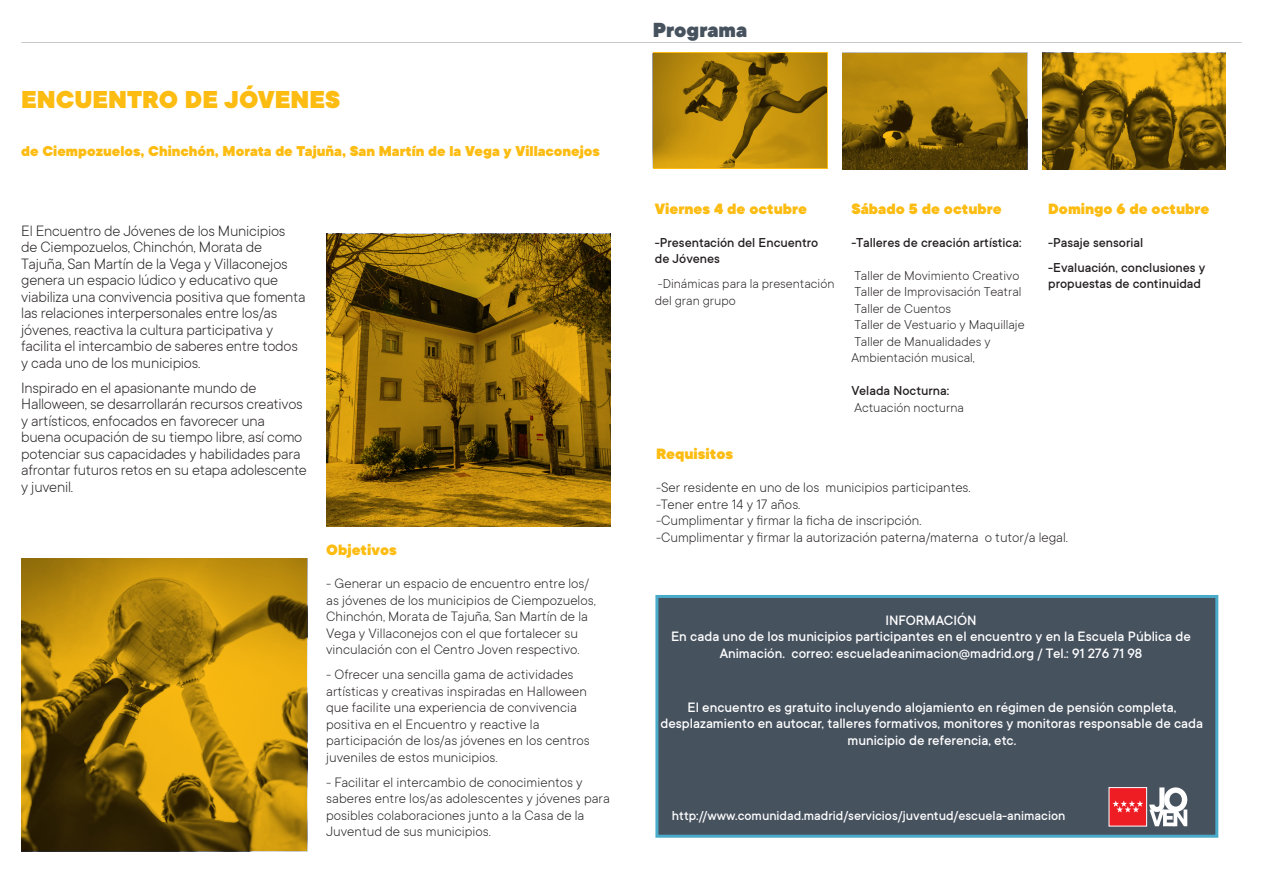
<style>
.page{position:relative;width:1263px;height:893px;background:#fff}
.page>*{position:absolute;margin:0;border:0;box-sizing:border-box;transform-origin:0 0}
.Titular_Programa{font:900 27px "TT Commons";color:#fdbc12}
.Titular_nivel_1{font:900 22.5px "TT Commons";color:#47525f}
.t1{font:300 16.5px/16.5px "TT Commons";letter-spacing:-.015em;color:#231f20}
.t2{font:900 16.5px "TT Commons";color:#fdbc12}
.Titular_Programa-2{font:900 15.75px "TT Commons";color:#fdbc12}
.t3{font:300 15px/16.5px "TT Commons";color:#231f20}
.t4{font:500 15px/16.5px "TT Commons";color:#fff;text-align:center}
.t5{font:300 14.25px/16.5px "TT Commons";color:#231f20}
.t6{font:500 14.25px/16.5px "TT Commons";color:#231f20}
.t7{font:500 14.25px "TT Commons";color:#fff}
</style>
<div class="page">
<hr style="left:21px;top:42px;width:1221px;height:1px;background:#231f20">
<div style="left:655px;top:595px;width:563px;height:243px;background:#47525f;border:3px solid #4aaaca"></div>
<svg style="left:21px;top:559px;width:286px;height:292px;background:#9e750a"></svg>
<svg style="left:326px;top:234px;width:284px;height:293px;background:#886309"></svg>
<svg style="left:842px;top:54px;width:185px;height:116px;background:#906b0a"></svg>
<svg style="left:1042px;top:54px;width:184px;height:116px;background:#98710a"></svg>
<div style="left:1109px;top:787px;width:38px;height:39px;background:#ee1d23;border:1px solid #fff"></div>
<svg style="left:1112px;top:800px;width:31px;height:12px"></svg>
<svg style="left:1149px;top:787px;width:38px;height:39px"></svg>
<svg style="left:654px;top:53px;width:174px;height:116px;background:#ad810c"></svg>
<p class="Titular_Programa" style="left:21px;top:84px;width:321px">ENCUENTRO DE JÓVENES</p>
<p class="Titular_Programa-2" style="left:21px;top:142px;width:580px">de Ciempozuelos, Chinchón, Morata de Tajuña, San Martín de la Vega y Villaconejos</p>
<p class="t1" style="left:21px;top:222px;width:286px">El Encuentro de Jóvenes de los Municipios de Ciempozuelos, Chinchón, Morata de Tajuña, San Martín de la Vega y Villaconejos genera un espacio lúdico y educativo que viabiliza una convivencia positiva que fomenta las relaciones interpersonales entre los/as jóvenes, reactiva la cultura participativa y facilita el intercambio de saberes entre todos y cada uno de los municipios.</p>
<p class="t1" style="left:21px;top:379px;width:287px">Inspirado en el apasionante mundo de Halloween, se desarrollarán recursos creativos y artísticos, enfocados en favorecer una buena ocupación de su tiempo libre, así como potenciar sus capacidades y habilidades para afrontar futuros retos en su etapa adolescente y juvenil.</p>
<p class="t2" style="left:326px;top:540px;width:72px">Objetivos</p>
<p class="t3" style="left:326px;top:575px;width:271px">- Generar un espacio de encuentro entre los/ as jóvenes de los municipios de Ciempozuelos, Chinchón, Morata de Tajuña, San Martín de la Vega y Villaconejos con el que fortalecer su vinculación con el Centro Joven respectivo.</p>
<p class="t3" style="left:326px;top:666px;width:265px">- Ofrecer una sencilla gama de actividades artísticas y creativas inspiradas en Halloween que facilite una experiencia de convivencia positiva en el Encuentro y reactive la participación de los/as jóvenes en los centros juveniles de estos municipios.</p>
<p class="t3" style="left:326px;top:774px;width:285px">- Facilitar el intercambio de conocimientos y saberes entre los/as adolescentes y jóvenes para posibles colaboraciones junto a la Casa de la Juventud de sus municipios.</p>
<p class="Titular_nivel_1" style="left:653px;top:17px;width:96px">Programa</p>
<p class="t2" style="left:655px;top:199px;width:154px">Viernes 4 de octubre</p>
<p class="t6" style="left:655px;top:234px;width:165px">-Presentación del Encuentro de Jóvenes</p>
<p class="t5" style="left:655px;top:275px;width:177px">-Dinámicas para la presentación del gran grupo</p>
<p class="t2" style="left:851px;top:199px;width:152px">Sábado 5 de octubre</p>
<p class="t6" style="left:851px;top:234px;width:171px">-Talleres de creación artística:</p>
<p class="t5" style="left:854px;top:267px;width:166px">Taller de Movimiento Creativo</p>
<p class="t5" style="left:854px;top:283px;width:168px">Taller de Improvisación Teatral</p>
<p class="t5" style="left:854px;top:300px;width:98px">Taller de Cuentos</p>
<p class="t5" style="left:854px;top:316px;width:172px">Taller de Vestuarioy Maquillaje</p>
<p class="t5" style="left:851px;top:333px;width:129px">Taller de Manualidadesy<br>Ambientación musical,</p>
<p class="t6" style="left:851px;top:383px;width:99px">Velada Nocturna:</p>
<p class="t5" style="left:854px;top:399px;width:111px">Actuación nocturna</p>
<p class="t2" style="left:1048px;top:199px;width:163px">Domingo 6 de octubre</p>
<p class="t6" style="left:1048px;top:234px;width:96px">-Pasaje sensorial</p>
<p class="t6" style="left:1048px;top:259px;width:154px">-Evaluación, conclusionesy propuestas de continuidad</p>
<p class="t2" style="left:656px;top:445px;width:79px">Requisitos</p>
<p class="t3" style="left:656px;top:479px;width:316px">-Ser residente en uno de los municipios participantes.</p>
<p class="t3" style="left:656px;top:496px;width:146px">-Tener entre 14 y 17 años.</p>
<p class="t3" style="left:656px;top:512px;width:267px">-Cumplimentar y firmar la ficha de inscripción.</p>
<p class="t3" style="left:656px;top:529px;width:413px">-Cumplimentar y firmar la autorización paterna/materna o tutor/a legal.</p>
<p class="t4" style="left:885px;top:612px;width:93px">INFORMACIÓN</p>
<p class="t4" style="left:671px;top:629px;width:521px">En cada uno de los municipios participantes en el encuentro y en la Escuela Pública de<br>Animación. correo: escueladeanimacion@madrid.org / Tel.: 91 276 71 98</p>
<p class="t4" style="left:660px;top:699px;width:544px">El encuentro es gratuito incluyendo alojamiento en régimen de pensión completa, desplazamiento en autocar, talleres formativos, monitores y monitoras responsable de cada municipio de referencia, etc.</p>
<p class="t7" style="left:672px;top:808px;width:395px">http://www.comunidad.madrid/servicios/juventud/escuela-animacion</p>
</div>
